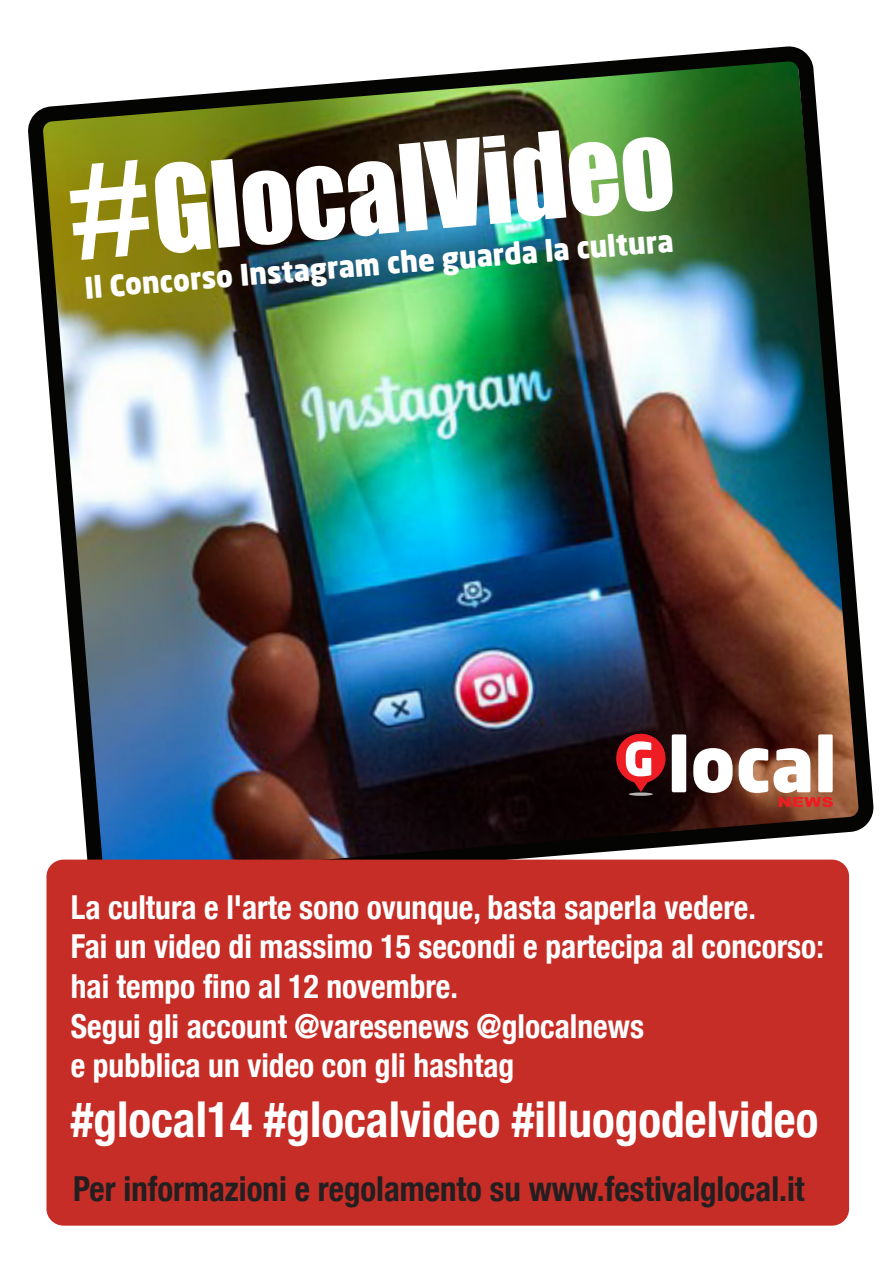
<style>
.page{position:relative;width:893px;height:1263px;background:#fff}
.page>*{position:absolute;margin:0;border:0;box-sizing:border-box;transform-origin:0 0}
.t1{font:110.7px "Impact";color:#fff;scale:.95 1}
.t2{font:700 condensed 49.5px "Helvetica Neue";color:#fff;scale:.95 1}
.t3{font:700 condensed 34.35px "Helvetica Neue";color:#231f20;scale:.95 1}
.t4{font:700 condensed 33px/39.6px "Helvetica Neue";color:#fff;scale:.95 1}
.t5{font:900 29.4px "Neo Sans";color:#fff;scale:.95 1}
</style>
<div class="page">
<img style="left:28px;top:46px;width:846px;height:855px">
<div style="left:46px;top:860px;width:803px;height:366px;background:#c62d26;border-radius:17px"></div>
<div style="left:68px;top:159px;width:83px;height:101px;background:#8d850c"></div>
<h1 class="t1" style="left:146px;top:124px;width:552px;rotate:-5deg">GlocalVideo</h1>
<p class="t5" style="left:84px;top:277px;width:623px;rotate:-5deg">Il Concorso Instagram che guarda la cultura</p>
<p class="t4" style="left:71px;top:887px;width:794px">La cultura e l'arte sono ovunque, basta saperla vedere.<br>Fai un video di massimo 15 secondi e partecipa al concorso: hai tempo fino al 12 novembre.<br>Segui gli account @varesenews @glocalnews<br>e pubblica un video con gli hashtag</p>
<h2 class="t2" style="left:71px;top:1089px;width:789px">#glocal14 #glocalvideo #illuogodelvideo</h2>
<p class="t3" style="left:73px;top:1168px;width:772px">Per informazioni e regolamento su www.festivalglocal.it</p>
</div>
